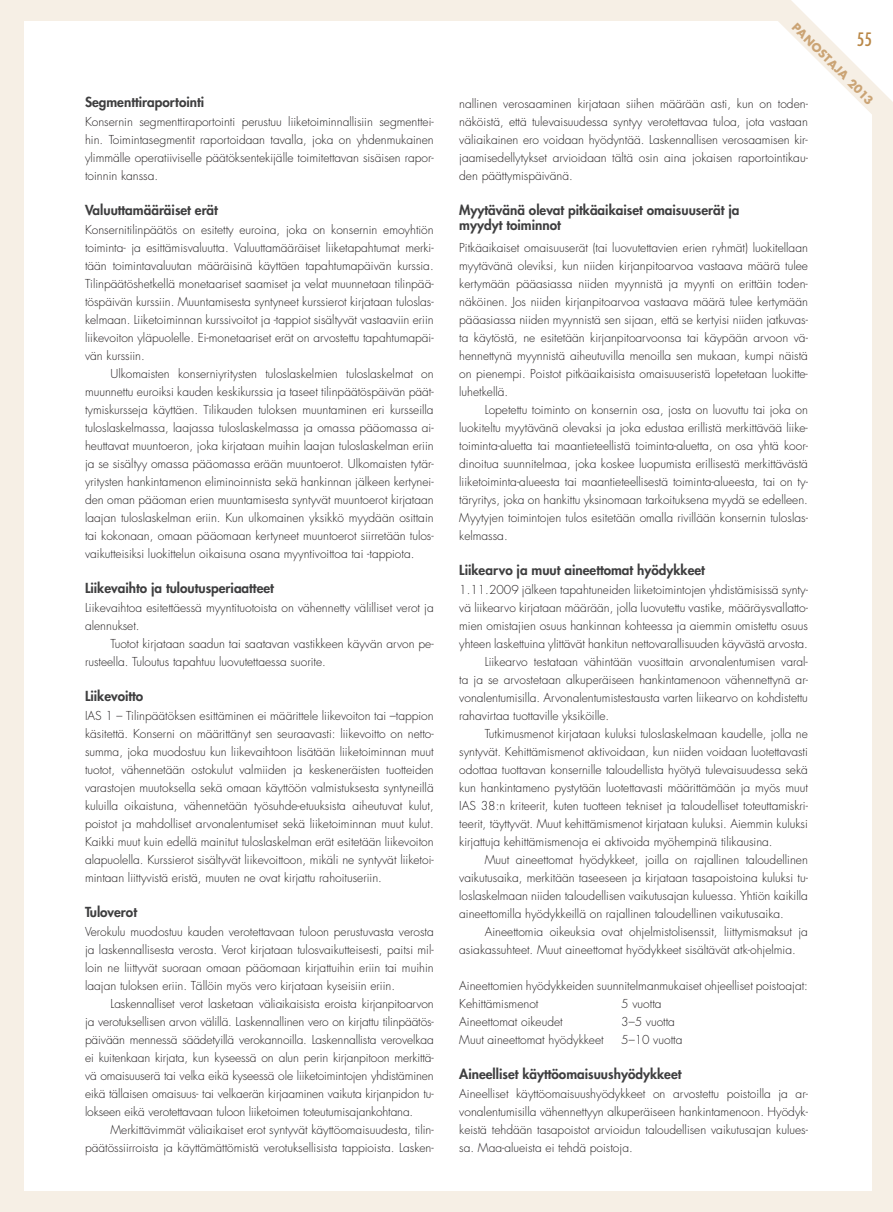
<style>
.page{position:relative;width:893px;height:1212px;background:#f6efe5}
.page>*{position:absolute;margin:0;border:0;box-sizing:border-box;transform-origin:0 0}
.t1{font:condensed 18px "Futura Std";color:#b98747}
.t2{font:800 13.5px/15px "Futura Std";color:#3e3e3f}
.t3{font:300 12px/18px "Futura Std";color:#231f20;text-align:justify}
.t4{font:700 11.25px "Futura Std";color:#cba475}
</style>
<div class="page">
<div style="left:24px;top:21px;width:848px;height:1170px;background:#fff"></div>
<svg style="left:778px;top:0;width:115px;height:114px"></svg>
<p class="t2" style="left:85px;top:94px;width:121px">Segmenttiraportointi</p>
<p class="t3" style="left:85px;top:113px;width:350px">Konsernin segmenttiraportointi perustuu liiketoiminnallisiin segmenttei&shy;hin. Toimintasegmentit raportoidaan tavalla, joka on yhdenmukainen ylimmälle operatiiviselle päätöksentekijälle toimitettavan sisäisen rapor&shy;toinnin kanssa.</p>
<p class="t2" style="left:85px;top:202px;width:134px">Valuuttamääräiset erät</p>
<p class="t3" style="left:85px;top:221px;width:350px">Konsernitilinpäätös on esitetty euroina, joka on konsernin emoyhtiön toiminta- ja esittämisvaluutta. Valuuttamääräiset liiketapahtumat merki&shy;tään toimintavaluutan määräisinä käyttäen tapahtumapäivän kurssia.<br>Tilinpäätöshetkellä monetaariset saamiset ja velat muunnetaan tilinpää&shy;töspäivän kurssiin. Muuntamisesta syntyneet kurssierot kirjataan tuloslas&shy;kelmaan. Liiketoiminnan kurssivoitot ja -tappiot sisältyvät vastaaviin eriin liikevoiton yläpuolelle. Ei-monetaariset erät on arvostettu tapahtumapäi&shy;vän kurssiin.</p>
<p class="t3" style="left:85px;top:365px;width:350px;text-indent:26px">Ulkomaisten konserniyritysten tuloslaskelmien tuloslaskelmat on muunnettu euroiksi kauden keskikurssia ja taseet tilinpäätöspäivän päät&shy;tymiskursseja käyttäen. Tilikauden tuloksen muuntaminen eri kursseilla tuloslaskelmassa, laajassa tuloslaskelmassa ja omassa pääomassa ai&shy;heuttavat muuntoeron, joka kirjataan muihin laajan tuloslaskelman eriin ja se sisältyy omassa pääomassa erään muuntoerot. Ulkomaisten tytär&shy;yritysten hankintamenon eliminoinnista sekä hankinnan jälkeen kertynei&shy;den oman pääoman erien muuntamisesta syntyvät muuntoerot kirjataan laajan tuloslaskelman eriin. Kun ulkomainen yksikkö myydään osittain tai kokonaan, omaan pääomaan kertyneet muuntoerot siirretään tulos&shy;vaikutteisiksi luokittelun oikaisuna osana myyntivoittoa tai -tappiota.</p>
<p class="t2" style="left:85px;top:580px;width:190px">Liikevaihto ja tuloutusperiaatteet</p>
<p class="t3" style="left:85px;top:599px;width:350px">Liikevaihtoa esitettäessä myyntituotoista on vähennetty välilliset verot ja alennukset.</p>
<p class="t3" style="left:85px;top:635px;width:350px;text-indent:26px">Tuotot kirjataan saadun tai saatavan vastikkeen käyvän arvon pe&shy;rusteella. Tuloutus tapahtuu luovutettaessa suorite.</p>
<p class="t2" style="left:85px;top:688px;width:60px">Liikevoitto</p>
<p class="t3" style="left:85px;top:707px;width:350px">IAS 1 – Tilinpäätöksen esittäminen ei määrittele liikevoiton tai –tappion käsitettä. Konserni on määrittänyt sen seuraavasti: liikevoitto on netto&shy;summa, joka muodostuu kun liikevaihtoon lisätään liiketoiminnan muut tuotot, vähennetään ostokulut valmiiden ja keskeneräisten tuotteiden varastojen muutoksella sekä omaan käyttöön valmistuksesta syntyneillä kuluilla oikaistuna, vähennetään työsuhde-etuuksista aiheutuvat kulut, poistot ja mahdolliset arvonalentumiset sekä liiketoiminnan muut kulut.<br>Kaikki muut kuin edellä mainitut tuloslaskelman erät esitetään liikevoiton alapuolella. Kurssierot sisältyvät liikevoittoon, mikäli ne syntyvät liiketoi&shy;mintaan liittyvistä eristä, muuten ne ovat kirjattu rahoituseriin.</p>
<p class="t2" style="left:85px;top:904px;width:53px">Tuloverot</p>
<p class="t3" style="left:85px;top:923px;width:350px">Verokulu muodostuu kauden verotettavaan tuloon perustuvasta verosta ja laskennallisesta verosta. Verot kirjataan tulosvaikutteisesti, paitsi mil&shy;loin ne liittyvät suoraan omaan pääomaan kirjattuihin eriin tai muihin laajan tuloksen eriin. Tällöin myös vero kirjataan kyseisiin eriin.</p>
<p class="t3" style="left:85px;top:995px;width:350px;text-indent:26px">Laskennalliset verot lasketaan väliaikaisista eroista kirjanpitoarvon ja verotuksellisen arvon välillä. Laskennallinen vero on kirjattu tilinpäätös&shy;päivään mennessä säädetyillä verokannoilla. Laskennallista verovelkaa ei kuitenkaan kirjata, kun kyseessä on alun perin kirjanpitoon merkittä&shy;vä omaisuuserä tai velka eikä kyseessä ole liiketoimintojen yhdistäminen eikä tällaisen omaisuus- tai velkaerän kirjaaminen vaikuta kirjanpidon tu&shy;lokseen eikä verotettavaan tuloon liiketoimen toteutumisajankohtana.</p>
<p class="t3" style="left:85px;top:1121px;width:350px;text-align:right">Merkittävimmät väliaikaiset erot syntyvät käyttöomaisuudesta, tilin&shy;päätössiirroista ja käyttämättömistä verotuksellisista tappioista. Lasken-</p>
<p class="t4" style="left:799px;top:20px;width:111px;rotate:45deg">PANOSTAJA 2013</p>
<h1 class="t1" style="left:857px;top:28px;width:16px">55</h1>
<p class="t3" style="left:459px;top:95px;width:350px">nallinen verosaaminen kirjataan siihen määrään asti, kun on toden&shy;näköistä, että tulevaisuudessa syntyy verotettavaa tuloa, jota vastaan väliaikainen ero voidaan hyödyntää. Laskennallisen verosaamisen kir&shy;jaamisedellytykset arvioidaan tältä osin aina jokaisen raportointikau&shy;den päättymispäivänä.</p>
<p class="t2" style="left:459px;top:202px;width:282px">Myytävänä olevat pitkäaikaiset omaisuuserät ja myydyt toiminnot</p>
<p class="t3" style="left:459px;top:239px;width:350px">Pitkäaikaiset omaisuuserät (tai luovutettavien erien ryhmät) luokitellaan myytävänä oleviksi, kun niiden kirjanpitoarvoa vastaava määrä tulee kertymään pääasiassa niiden myynnistä ja myynti on erittäin toden&shy;näköinen. Jos niiden kirjanpitoarvoa vastaava määrä tulee kertymään pääasiassa niiden myynnistä sen sijaan, että se kertyisi niiden jatkuvas&shy;ta käytöstä, ne esitetään kirjanpitoarvoonsa tai käypään arvoon vä&shy;hennettynä myynnistä aiheutuvilla menoilla sen mukaan, kumpi näistä on pienempi. Poistot pitkäaikaisista omaisuuseristä lopetetaan luokitte&shy;luhetkellä.</p>
<p class="t3" style="left:459px;top:401px;width:350px;text-indent:26px">Lopetettu toiminto on konsernin osa, josta on luovuttu tai joka on luokiteltu myytävänä olevaksi ja joka edustaa erillistä merkittävää liike&shy;toiminta-aluetta tai maantieteellistä toiminta-aluetta, on osa yhtä koor&shy;dinoitua suunnitelmaa, joka koskee luopumista erillisestä merkittävästä liiketoiminta-alueesta tai maantieteellisestä toiminta-alueesta, tai on ty&shy;täryritys, joka on hankittu yksinomaan tarkoituksena myydä se edelleen.<br>Myytyjen toimintojen tulos esitetään omalla rivillään konsernin tuloslas&shy;kelmassa.</p>
<p class="t2" style="left:459px;top:562px;width:247px">Liikearvo ja muut aineettomat hyödykkeet</p>
<p class="t3" style="left:459px;top:581px;width:350px">1.11.2009 jälkeen tapahtuneiden liiketoimintojen yhdistämisissä synty-</p>
<p class="t3" style="left:459px;top:599px;width:350px">vä liikearvo kirjataan määrään, jolla luovutettu vastike, määräysvallatto-</p>
<p class="t3" style="left:459px;top:617px;width:350px">mien omistajien osuus hankinnan kohteessa ja aiemmin omistettu osuus</p>
<p class="t3" style="left:459px;top:635px;width:350px">yhteen laskettuina ylittävät hankitun nettovarallisuuden käyvästä arvosta.</p>
<p class="t3" style="left:485px;top:653px;width:325px">Liikearvo testataan vähintään vuosittain arvonalentumisen varal-</p>
<p class="t3" style="left:459px;top:671px;width:350px">ta ja se arvostetaan alkuperäiseen hankintamenoon vähennettynä ar-</p>
<p class="t3" style="left:459px;top:689px;width:350px">vonalentumisilla. Arvonalentumistestausta varten liikearvo on kohdistettu</p>
<p class="t3" style="left:459px;top:707px;width:152px">rahavirtaa tuottaville yksiköille.</p>
<p class="t3" style="left:485px;top:725px;width:325px">Tutkimusmenot kirjataan kuluksi tuloslaskelmaan kaudelle, jolla ne</p>
<p class="t3" style="left:459px;top:743px;width:350px">syntyvät. Kehittämismenot aktivoidaan, kun niiden voidaan luotettavasti</p>
<p class="t3" style="left:459px;top:761px;width:350px">odottaa tuottavan konsernille taloudellista hyötyä tulevaisuudessa sekä</p>
<p class="t3" style="left:459px;top:779px;width:350px">kun hankintameno pystytään luotettavasti määrittämään ja myös muut</p>
<p class="t3" style="left:459px;top:797px;width:350px">IAS 38:n kriteerit, kuten tuotteen tekniset ja taloudelliset toteuttamiskri-</p>
<p class="t3" style="left:459px;top:815px;width:350px">teerit, täyttyvät. Muut kehittämismenot kirjataan kuluksi. Aiemmin kuluksi</p>
<p class="t3" style="left:459px;top:833px;width:315px">kirjattuja kehittämismenoja ei aktivoida myöhempinä tilikausina.</p>
<p class="t3" style="left:485px;top:851px;width:325px">Muut aineettomat hyödykkeet, joilla on rajallinen taloudellinen</p>
<p class="t3" style="left:459px;top:869px;width:350px">vaikutusaika, merkitään taseeseen ja kirjataan tasapoistoina kuluksi tu-</p>
<p class="t3" style="left:459px;top:887px;width:350px">loslaskelmaan niiden taloudellisen vaikutusajan kuluessa. Yhtiön kaikilla</p>
<p class="t3" style="left:459px;top:905px;width:326px">aineettomilla hyödykkeillä on rajallinen taloudellinen vaikutusaika.</p>
<p class="t3" style="left:485px;top:923px;width:325px">Aineettomia oikeuksia ovat ohjelmistolisenssit, liittymismaksut ja</p>
<p class="t3" style="left:459px;top:941px;width:338px">asiakassuhteet. Muut aineettomat hyödykkeet sisältävät atk-ohjelmia.</p>
<p class="t3" style="left:459px;top:977px;width:350px">Aineettomien hyödykkeiden suunnitelmanmukaiset ohjeelliset poistoajat:<br>Kehittämismenot</p>
<p class="t3" style="left:621px;top:995px;width:42px">5 vuotta</p>
<p class="t3" style="left:459px;top:1013px;width:105px">Aineettomat oikeudet</p>
<p class="t3" style="left:621px;top:1013px;width:55px">3–5 vuotta</p>
<p class="t3" style="left:459px;top:1031px;width:146px">Muut aineettomat hyödykkeet</p>
<p class="t3" style="left:621px;top:1031px;width:63px">5–10 vuotta</p>
<p class="t2" style="left:459px;top:1066px;width:224px">Aineelliset käyttöomaisuushyödykkeet</p>
<p class="t3" style="left:459px;top:1085px;width:350px">Aineelliset käyttöomaisuushyödykkeet on arvostettu poistoilla ja ar&shy;vonalentumisilla vähennettyyn alkuperäiseen hankintamenoon. Hyödyk&shy;keistä tehdään tasapoistot arvioidun taloudellisen vaikutusajan kulues&shy;sa. Maa-alueista ei tehdä poistoja.</p>
</div>
